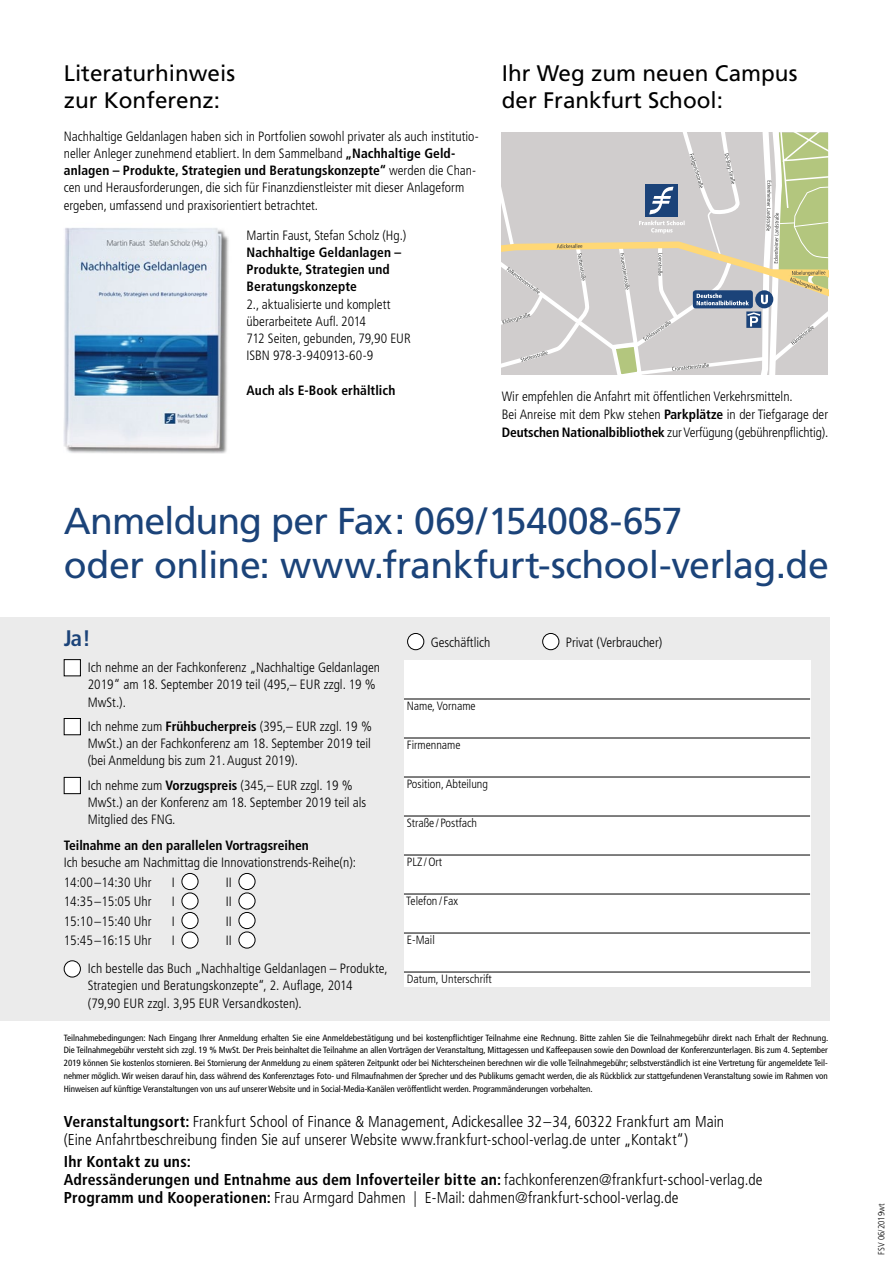
<style>
.page{position:relative;width:893px;height:1263px;background:#fff}
.page>*{position:absolute;margin:0;border:0;box-sizing:border-box;transform-origin:0 0}
.t1{font:37.5px/43.5px "Frutiger LT";letter-spacing:-.015em;color:#1b4379}
.t2{font:22.5px/27px "Frutiger LT";color:#000}
.t3{font:700 condensed 22.5px "Frutiger LT";color:#1b4379}
.t4{font:300 condensed 15.75px/18px "Frutiger LT";letter-spacing:.005em;color:#000}
.t5{font:300 condensed 13.5px/17.2px "Frutiger LT";color:#000}
.t6{font:700 condensed 13.5px/17.2px "Frutiger LT";letter-spacing:.005em;color:#000}
.t7{font:300 condensed 12px "Frutiger LT";color:#000}
.t8{font:condensed 9px/12.8px "Frutiger LT";letter-spacing:-.005em;color:#000;text-align:justify}
.t9{font:300 condensed 9px "Frutiger LT";color:#000}
.s1{font-weight:700}
</style>
<div class="page">
<img style="left:64px;top:228px;width:165px;height:225px">
<div style="left:0;top:617px;width:829px;height:403px;background:#ebebeb"></div>
<div style="left:64px;top:660px;width:16px;height:16px;background:#fff"></div>
<div style="left:64px;top:659px;width:17px;height:17px;border:1px solid #000"></div>
<div style="left:64px;top:718px;width:16px;height:17px;background:#fff"></div>
<div style="left:64px;top:718px;width:17px;height:17px;border:1px solid #000"></div>
<div style="left:64px;top:777px;width:16px;height:17px;background:#fff"></div>
<div style="left:64px;top:777px;width:17px;height:17px;border:1px solid #000"></div>
<div style="left:182px;top:873px;width:16px;height:16px;background:#fff;border-radius:50%"></div>
<div style="left:182px;top:873px;width:16px;height:17px;border:1px solid #000;border-radius:50%"></div>
<div style="left:239px;top:873px;width:16px;height:16px;background:#fff;border-radius:50%"></div>
<div style="left:239px;top:873px;width:16px;height:17px;border:1px solid #000;border-radius:50%"></div>
<div style="left:182px;top:893px;width:16px;height:16px;background:#fff;border-radius:50%"></div>
<div style="left:182px;top:892px;width:16px;height:17px;border:1px solid #000;border-radius:50%"></div>
<div style="left:239px;top:893px;width:16px;height:16px;background:#fff;border-radius:50%"></div>
<div style="left:239px;top:892px;width:16px;height:17px;border:1px solid #000;border-radius:50%"></div>
<div style="left:182px;top:912px;width:16px;height:16px;background:#fff;border-radius:50%"></div>
<div style="left:182px;top:912px;width:16px;height:17px;border:1px solid #000;border-radius:50%"></div>
<div style="left:239px;top:912px;width:16px;height:16px;background:#fff;border-radius:50%"></div>
<div style="left:239px;top:912px;width:16px;height:17px;border:1px solid #000;border-radius:50%"></div>
<div style="left:182px;top:932px;width:16px;height:16px;background:#fff;border-radius:50%"></div>
<div style="left:182px;top:931px;width:16px;height:17px;border:1px solid #000;border-radius:50%"></div>
<div style="left:239px;top:932px;width:16px;height:16px;background:#fff;border-radius:50%"></div>
<div style="left:239px;top:931px;width:16px;height:17px;border:1px solid #000;border-radius:50%"></div>
<div style="left:64px;top:961px;width:16px;height:16px;background:#fff;border-radius:50%"></div>
<div style="left:64px;top:960px;width:17px;height:17px;border:1px solid #000;border-radius:50%"></div>
<svg style="left:502px;top:133px;width:326px;height:242px;background:#cdccc4"></svg>
<div style="left:404px;top:660px;width:406px;height:326px;background:#fff"></div>
<hr style="left:404px;top:699px;width:406px;height:1px;background:#000">
<hr style="left:404px;top:738px;width:406px;height:1px;background:#000">
<hr style="left:404px;top:777px;width:406px;height:1px;background:#000">
<hr style="left:404px;top:816px;width:406px;height:1px;background:#000">
<hr style="left:404px;top:855px;width:406px;height:1px;background:#000">
<hr style="left:404px;top:894px;width:406px;height:1px;background:#000">
<hr style="left:404px;top:933px;width:406px;height:1px;background:#000">
<hr style="left:404px;top:972px;width:406px;height:1px;background:#000">
<div style="left:408px;top:633px;width:16px;height:17px;background:#fff;border-radius:50%"></div>
<div style="left:407px;top:633px;width:17px;height:17px;border:1px solid #000;border-radius:50%"></div>
<div style="left:543px;top:633px;width:16px;height:17px;background:#fff;border-radius:50%"></div>
<div style="left:542px;top:633px;width:17px;height:17px;border:1px solid #000;border-radius:50%"></div>
<h2 class="t2" style="left:64px;top:59px;width:173px">Literaturhinweis zur Konferenz:</h2>
<p class="t5" style="left:64px;top:128px;width:416px">Nachhaltige Geldanlagen haben sich in Portfolien sowohl privater als auch institutio&shy;neller Anleger zunehmend etabliert. In dem Sammelband <span class="s1">„Nachhaltige Geld&shy;anlagen – Produkte, Strategien und Beratungskonzepte“</span> werden die Chan&shy;cen und Herausforderungen, die sich für Finanzdienstleister mit dieser Anlageform ergeben, umfassend und praxisorientiert betrachtet.</p>
<p class="t5" style="left:247px;top:227px;width:161px">Martin Faust, Stefan Scholz (Hg.)</p>
<p class="t6" style="left:247px;top:244px;width:156px">Nachhaltige Geldanlagen –<br>Produkte, Strategien und<br>Beratungskonzepte</p>
<p class="t5" style="left:247px;top:296px;width:166px">2., aktualisierte und komplett überarbeitete Aufl. 2014<br>712 Seiten, gebunden, 79,90 EUR<br>ISBN 978-3-940913-60-9</p>
<p class="t6" style="left:247px;top:382px;width:150px">Auch als E-Book erhältlich</p>
<h2 class="t2" style="left:502px;top:59px;width:297px">Ihr Weg zum neuen Campus der Frankfurt School:</h2>
<p class="t5" style="left:502px;top:388px;width:328px;line-height:18px">Wir empfehlen die Anfahrt mit öffentlichen Verkehrsmitteln.<br>Bei Anreise mit dem Pkw stehen <span class="s1">Parkplätze</span> in der Tiefgarage der<br><span class="s1">Deutschen Nationalbibliothek</span> zur Verfügung (gebührenpflichtig).</p>
<h1 class="t1" style="left:64px;top:500px;width:767px">Anmeldung per Fax: 069/154008-657<br>oder online: www.frankfurt-school-verlag.de</h1>
<h2 class="t3" style="left:64px;top:625px;width:29px">Ja!</h2>
<p class="t5" style="left:88px;top:659px;width:294px">Ich nehme an der Fachkonferenz „Nachhaltige Geldanlagen<br>2019“ am 18. September 2019 teil (495,– EUR zzgl. 19 %<br>MwSt.).</p>
<p class="t5" style="left:88px;top:718px;width:286px;text-align:justify">Ich nehme zum <span class="s1">Frühbucherpreis</span> (395,– EUR zzgl. 19 % MwSt.) an der Fachkonferenz am 18. September 2019 teil (bei Anmeldung bis zum 21. August 2019).</p>
<p class="t5" style="left:88px;top:777px;width:280px">Ich nehme zum <span class="s1">Vorzugspreis</span> (345,– EUR zzgl. 19 %<br>MwSt.) an der Konferenz am 18. September 2019 teil als<br>Mitglied des FNG.</p>
<p class="t6" style="left:64px;top:837px;width:247px">Teilnahme an den parallelen Vortragsreihen</p>
<p class="t5" style="left:64px;top:853px;width:294px;line-height:19.5px">Ich besuche am Nachmittag die Innovationstrends-Reihe(n):<br>14:00–14:30 Uhr</p>
<p class="t5" style="left:172px;top:874px;width:4px">I</p>
<p class="t5" style="left:226px;top:874px;width:7px">II</p>
<p class="t5" style="left:64px;top:893px;width:89px">14:35–15:05 Uhr</p>
<p class="t5" style="left:172px;top:893px;width:4px">I</p>
<p class="t5" style="left:226px;top:893px;width:7px">II</p>
<p class="t5" style="left:64px;top:913px;width:89px">15:10–15:40 Uhr</p>
<p class="t5" style="left:172px;top:913px;width:4px">I</p>
<p class="t5" style="left:226px;top:913px;width:7px">II</p>
<p class="t5" style="left:64px;top:932px;width:89px">15:45–16:15 Uhr</p>
<p class="t5" style="left:172px;top:932px;width:4px">I</p>
<p class="t5" style="left:88px;top:927px;width:302px;line-height:27.9px;text-indent:138px">II<br>Ich bestelle das Buch „Nachhaltige Geldanlagen – Produkte,</p>
<p class="t5" style="left:88px;top:977px;width:266px">Strategien und Beratungskonzepte“, 2. Auflage, 2014 (79,90 EUR zzgl. 3,95 EUR Versandkosten).</p>
<p class="t5" style="left:431px;top:634px;width:61px">Geschäftlich</p>
<p class="t5" style="left:566px;top:634px;width:98px">Privat (Verbraucher)</p>
<p class="t7" style="left:407px;top:699px;width:70px">Name, Vorname</p>
<p class="t7" style="left:407px;top:738px;width:55px">Firmenname</p>
<p class="t7" style="left:407px;top:777px;width:83px">Position, Abteilung</p>
<p class="t7" style="left:407px;top:816px;width:72px">Straße / Postfach</p>
<p class="t7" style="left:407px;top:855px;width:37px">PLZ /Ort</p>
<p class="t7" style="left:406px;top:894px;width:53px">Telefon / Fax</p>
<p class="t7" style="left:407px;top:933px;width:29px">E-Mail</p>
<p class="t7" style="left:407px;top:972px;width:87px">Datum, Unterschrift</p>
<p class="t8" style="left:64px;top:1031px;width:766px">Teilnahmebedingungen: Nach Eingang Ihrer Anmeldung erhalten Sie eine Anmeldebestätigung und bei kostenpflichtiger Teilnahme eine Rechnung. Bitte zahlen Sie die Teilnahmegebühr direkt nach Erhalt der Rechnung.<br>Die Teilnahmegebühr versteht sich zzgl. 19 % MwSt. Der Preis beinhaltet die Teilnahme an allen Vorträgen der Veranstaltung, Mittagessen und Kaffeepausen sowie den Download der Konferenzunterlagen. Bis zum 4. September 2019 können Sie kostenlos stornieren. Bei Stornierung der Anmeldung zu einem späteren Zeitpunkt oder bei Nichterscheinen berechnen wir die volle Teilnahmegebühr; selbstverständlich ist eine Vertretung für angemeldete Teil&shy;nehmer möglich. Wir weisen darauf hin, dass während des Konferenztages Foto- und Filmaufnahmen der Sprecher und des Publikums gemacht werden, die als Rückblick zur stattgefundenen Veranstaltung sowie im Rahmen von Hinweisen auf künftige Veranstaltungen von uns auf unserer Website und in Social-Media-Kanälen veröffentlicht werden. Programmänderungen vorbehalten.</p>
<p class="t4" style="left:64px;top:1113px;width:662px"><span class="s1">Veranstaltungsort:</span> Frankfurt School of Finance &amp; Management, Adickesallee 32–34, 60322 Frankfurt am Main (Eine Anfahrtbeschreibung finden Sie auf unserer Website www.frankfurt-school-verlag.de unter „Kontakt“)</p>
<p class="t4" style="left:64px;top:1153px;width:700px"><span class="s1">Ihr Kontakt zu uns:<br>Adressänderungen und Entnahme aus dem Infoverteiler bitte an:</span> fachkonferenzen@frankfurt-school-verlag.de<br><span class="s1">Programm und Kooperationen:</span> Frau Armgard Dahmen | E-Mail: dahmen@frankfurt-school-verlag.de</p>
<p class="t9" style="left:876px;top:1254px;width:52px;rotate:-90deg">FSV 06/2019wt</p>
</div>
